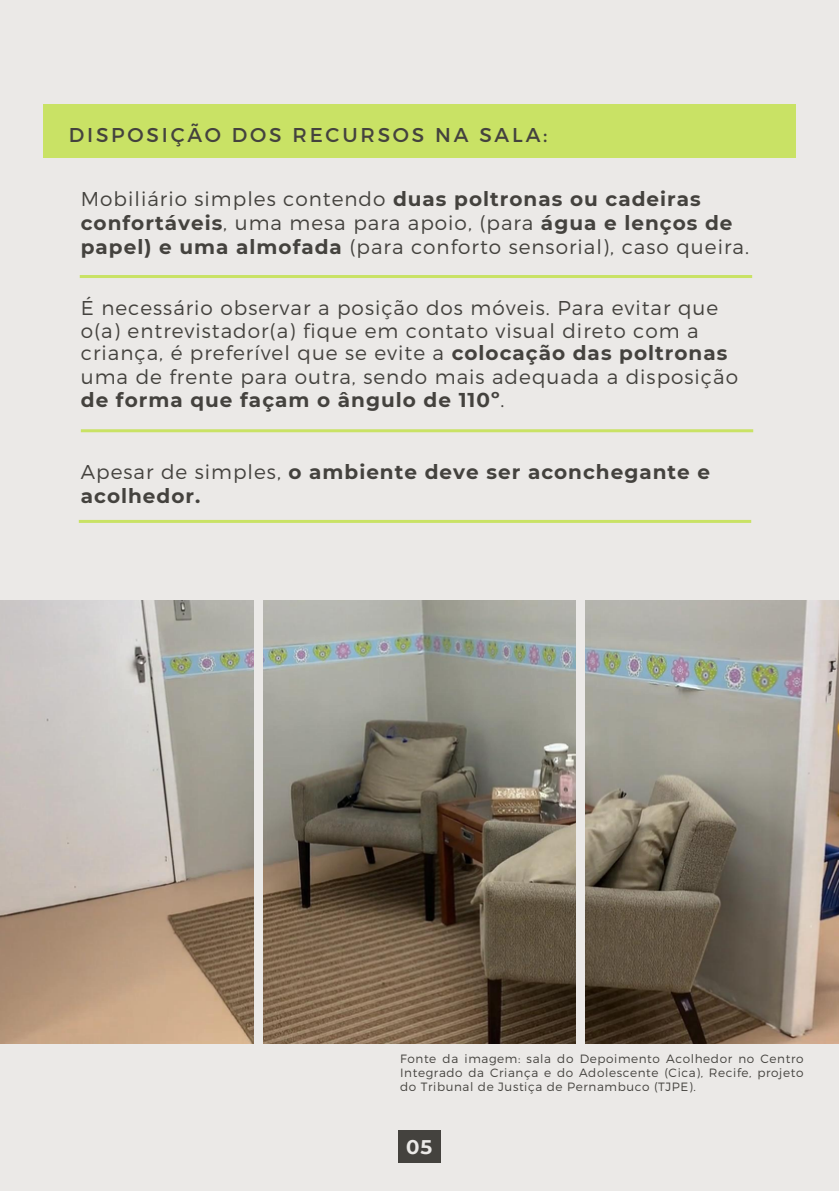
<style>
.page{position:relative;width:839px;height:1191px;background:#fff}
.page>*{position:absolute;margin:0;border:0;box-sizing:border-box;transform-origin:0 0}
.t1{font:300 20px/22.8px "Montserrat";letter-spacing:.05em;color:#44423e}
.t2{font:700 20px/24px "Montserrat";letter-spacing:.05em;color:#44423e}
.t3{font:20px "Montserrat";letter-spacing:.14em;color:#44423e}
.t4{font:700 19.8px "Montserrat";color:#ebe9e7}
.t5{font:300 12px/14px "Montserrat";letter-spacing:.05em;color:#44423e;text-align:justify}
.s1{font-weight:700}
.s2{font-weight:300}
</style>
<div class="page">
<div style="left:0;top:0;width:838px;height:1191px;background:#ebe9e7"></div>
<img style="left:585px;top:601px;width:253px;height:442px">
<div style="left:43px;top:104px;width:753px;height:54px;background:#c9e265"></div>
<hr style="left:80px;top:275px;width:672px;height:3px;background:#c9e265">
<hr style="left:81px;top:429px;width:672px;height:3px;background:#c9e265">
<hr style="left:79px;top:520px;width:672px;height:3px;background:#c9e265">
<img style="left:263px;top:601px;width:312px;height:442px">
<img style="left:0;top:601px;width:253px;height:442px">
<div style="left:398px;top:1131px;width:42px;height:32px;background:#44423e"></div>
<p class="t3" style="left:69px;top:122px;width:480px">DISPOSIÇÃO DOS RECURSOS NA SALA:</p>
<p class="t1" style="left:81px;top:185px;width:669px;line-height:24px">Mobiliário simples contendo <span class="s1">duas poltronas ou cadeiras confortáveis</span>, uma mesa para apoio, (para <span class="s1">água e lenços de papel) e uma almofada</span> (para conforto sensorial), caso queira.</p>
<p class="t1" style="left:81px;top:296px;width:658px">É necessário observar a posição dos móveis. Para evitar que o(a) entrevistador(a) fique em contato visual direto com a criança, é preferível que se evite a <span class="s1">colocação das poltronas </span>uma de frente para outra, sendo mais adequada a disposição <span class="s1">de forma que façam o ângulo de 110º</span>.</p>
<p class="t2" style="left:81px;top:460px;width:630px"><span class="s2">Apesar de simples,</span> o ambiente deve ser aconchegante e acolhedor.</p>
<p class="t5" style="left:400px;top:1051px;width:405px">Fonte da imagem: sala do Depoimento Acolhedor no Centro Integrado da Criança e do Adolescente (Cica), Recife, projeto do Tribunal de Justiça de Pernambuco (TJPE).</p>
<p class="t4" style="left:406px;top:1134px;width:28px">05</p>
</div>
